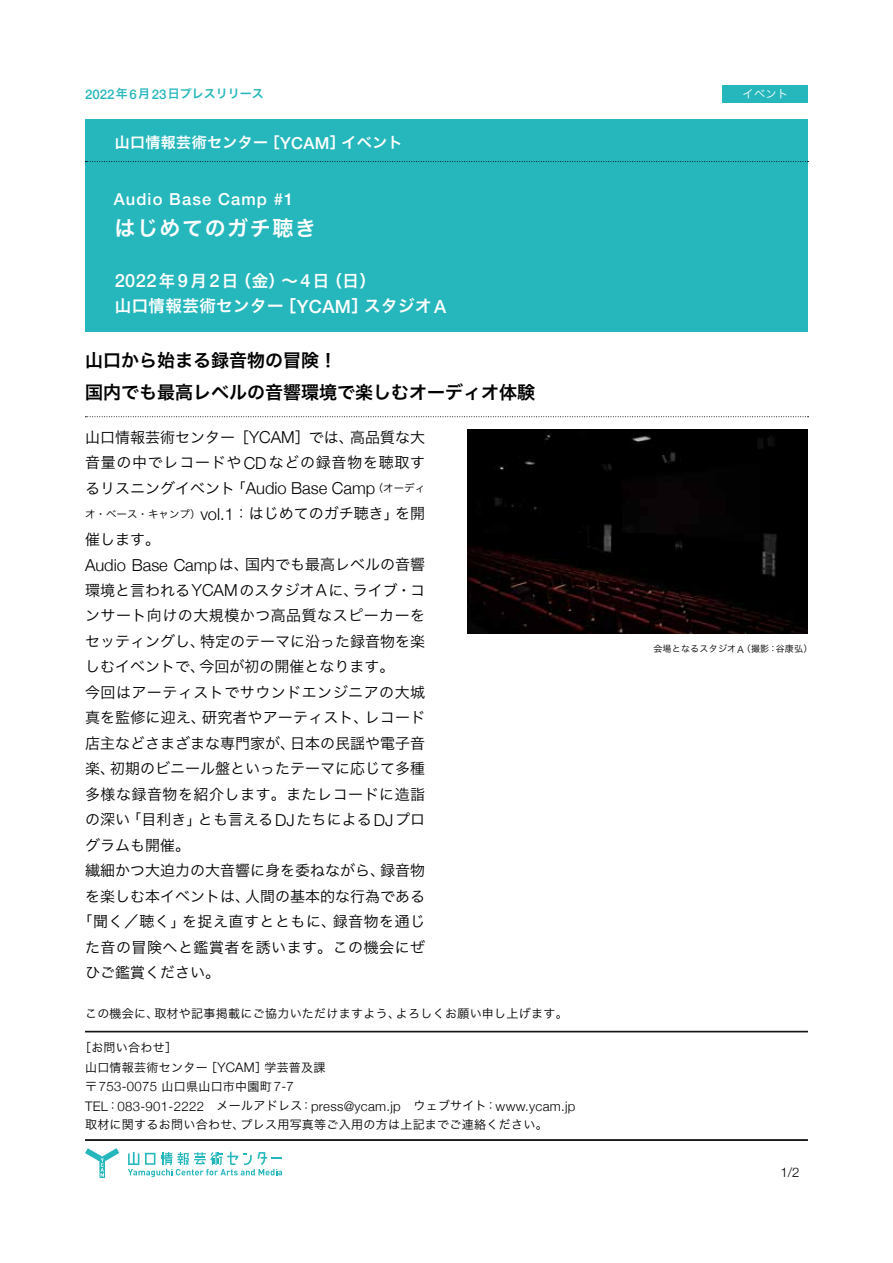
<style>
.page{position:relative;width:893px;height:1263px;background:#fff}
.page>*{position:absolute;margin:0;border:0;box-sizing:border-box;transform-origin:0 0}
.t1{font:21px "Hira Kaku Pro W6";letter-spacing:.075em;color:#fff}
.t2{font:18px/31.5px "Hira Kaku Pro W6";color:#000}
.t3{font:16.5px/25.5px "Hira Kaku Pro W6";letter-spacing:.025em;color:#fff}
.t4{font:300 16.5px "Helvetica Neue";color:#000}
.t5{font:500 16.5px "Helvetica Neue";letter-spacing:.07em;color:#fff}
.t6{font:15px "Hira Kaku Pro W3";color:#000}
.t7{font:15px "Hira Kaku Pro W3";letter-spacing:.03em;color:#000}
.t8{font:15px/25.5px "Hira Kaku Pro W3";letter-spacing:.05em;color:#000}
.t9{font:15px "Hira Kaku Pro W3";letter-spacing:.035em;color:#000}
.t10{font:15px "Hira Kaku Pro W6";letter-spacing:.025em;color:#fff}
.t11{font:300 13.2px/19.2px "Helvetica Neue";letter-spacing:.025em;color:#000}
.t12{font:12px/19.2px "Hira Kaku Pro W3";letter-spacing:.025em;color:#000}
.t13{font:12px "Hira Kaku Pro W6";color:#26b7bc}
.t14{font:11.25px "Hira Kaku Pro W3";color:#fff}
.t15{font:9px "Hira Kaku Pro W3";letter-spacing:.025em;color:#000}
.s1{font-family:"Helvetica Neue";font-weight:500;font-size:13.2px}
.s2{font-family:"Helvetica Neue";font-weight:500;font-size:16.5px}
.s3{font-family:"Helvetica Neue";font-weight:500;font-size:18.15px}
.s4{font-family:"Helvetica Neue";font-weight:300;font-size:16.5px}
.s5{font-family:"Hira Kaku Pro W3";font-weight:400;font-size:15px}
.s6{font-family:"Hira Kaku Pro W3";font-weight:400;font-size:10.5px}
.s7{font-size:10.5px}
.s8{font-family:"Helvetica Neue";font-weight:300;font-size:13.2px}
.s9{font-family:"Hira Kaku Pro W3";font-weight:400;font-size:12px}
.s10{font-family:"Helvetica Neue";font-weight:300;font-size:9.9px}
</style>
<div class="page">
<div style="left:85px;top:119px;width:723px;height:213px;background:#26b7bc"></div>
<svg style="left:85px;top:1148px;width:34px;height:30px"></svg>
<svg style="left:128px;top:1152px;width:154px;height:25px"></svg>
<hr style="left:85px;top:1031px;width:723px;height:1px;background:#000">
<hr style="left:85px;top:1032px;width:723px;height:1px;background:#000">
<hr style="left:85px;top:1139px;width:723px;height:1px;background:#000">
<hr style="left:85px;top:1140px;width:723px;height:1px;background:#000">
<svg style="left:85px;top:161px;width:723px;height:1px"></svg>
<svg style="left:85px;top:416px;width:723px;height:1px"></svg>
<div style="left:723px;top:85px;width:85px;height:17px;background:#26b7bc"></div>
<img style="left:468px;top:429px;width:340px;height:205px">
<p class="t13" style="left:85px;top:83px;width:180px"><span class="s1">2022</span>年<span class="s1">6</span>月<span class="s1">23</span>日プレスリリース</p>
<p class="t10" style="left:115px;top:129px;width:289px">山口情報芸術センター［<span class="s2">YCAM</span>］イベント</p>
<p class="t5" style="left:114px;top:186px;width:181px">Audio Base Camp #1</p>
<h1 class="t1" style="left:114px;top:209px;width:203px">はじめてのガチ聴き</h1>
<p class="t3" style="left:115px;top:267px;width:333px"><span class="s3">2022</span>年<span class="s3">9</span>月<span class="s3">2</span>日（金）～<span class="s3">4</span>日（日）<br>山口情報芸術センター［<span class="s3">YCAM</span>］スタジオ<span class="s3">A</span></p>
<p class="t2" style="left:85px;top:344px;width:451px">山口から始まる録音物の冒険！<br>国内でも最高レベルの音響環境で楽しむオーディオ体験</p>
<p class="t8" style="left:85px;top:423px;width:342px">山口情報芸術センター［<span class="s4">YCAM</span>］では、高品質な大音量の中でレコードや<span class="s4">CD</span>などの録音物を聴取す</p>
<p class="t4" style="left:85px;top:475px;width:342px"><span class="s5">るリスニングイベント「</span>Audio Base Camp<span class="s6">（オーディ</span></p>
<p class="t6" style="left:85px;top:500px;width:342px"><span class="s7">オ・ベース・キャンプ）</span><span class="s4">vol.1</span>：はじめてのガチ聴き」を開</p>
<p class="t6" style="left:85px;top:526px;width:76px">催します。</p>
<p class="t6" style="left:85px;top:551px;width:342px"><span class="s4">Audio Base Camp</span>は、国内でも最高レベルの音響</p>
<p class="t6" style="left:85px;top:577px;width:342px">環境と言われる<span class="s4">YCAM</span>のスタジオ<span class="s4">A</span>に、ライブ・コ</p>
<p class="t7" style="left:85px;top:602px;width:342px">ンサート向けの大規模かつ高品質なスピーカーを</p>
<p class="t6" style="left:85px;top:628px;width:342px">セッティングし、特定のテーマに沿った録音物を楽</p>
<p class="t6" style="left:85px;top:653px;width:311px">しむイベントで、今回が初の開催となります。</p>
<p class="t7" style="left:85px;top:679px;width:342px">今回はアーティストでサウンドエンジニアの大城</p>
<p class="t6" style="left:85px;top:704px;width:342px">真を監修に迎え、研究者やアーティスト、レコード</p>
<p class="t6" style="left:85px;top:730px;width:342px">店主などさまざまな専門家が、日本の民謡や電子音</p>
<p class="t6" style="left:85px;top:755px;width:342px">楽、初期のビニール盤といったテーマに応じて多種</p>
<p class="t9" style="left:85px;top:781px;width:342px">多様な録音物を紹介します。またレコードに造詣</p>
<p class="t6" style="left:85px;top:806px;width:342px">の深い「目利き」とも言える<span class="s4">DJ</span>たちによる<span class="s4">DJ</span>プロ</p>
<p class="t6" style="left:85px;top:832px;width:107px">グラムも開催。</p>
<p class="t6" style="left:85px;top:857px;width:342px">繊細かつ大迫力の大音響に身を委ねながら、録音物</p>
<p class="t6" style="left:85px;top:883px;width:342px">を楽しむ本イベントは、人間の基本的な行為である</p>
<p class="t7" style="left:78px;top:908px;width:349px">「聞く／聴く」を捉え直すとともに、録音物を通じ</p>
<p class="t9" style="left:85px;top:934px;width:342px">た音の冒険へと鑑賞者を誘います。この機会にぜ</p>
<p class="t6" style="left:85px;top:959px;width:136px">ひご鑑賞ください。</p>
<p class="t12" style="left:85px;top:1003px;width:484px">この機会に、取材や記事掲載にご協力いただけますよう、よろしくお願い申し上げます。</p>
<p class="t12" style="left:85px;top:1037px;width:242px;text-indent:-6px">［お問い合わせ］<br>山口情報芸術センター［<span class="s8">YCAM</span>］学芸普及課</p>
<p class="t11" style="left:85px;top:1076px;width:492px"><span class="s9">〒</span>753-0075 <span class="s9">山口県山口市中園町</span>7-7<br>TEL<span class="s9">：</span>083-901-2222<span class="s9">　メールアドレス：</span>press@ycam.jp<span class="s9">　ウェブサイト：</span>www.ycam.jp</p>
<p class="t12" style="left:85px;top:1114px;width:464px">取材に関するお問い合わせ、プレス用写真等ご入用の方は上記までご連絡ください。</p>
<p class="t14" style="left:742px;top:84px;width:47px">イベント</p>
<p class="t15" style="left:653px;top:641px;width:161px">会場となるスタジオ<span class="s10">A</span>（撮影：谷康弘）</p>
<p class="t11" style="left:780px;top:1162px;width:21px">1/2</p>
</div>
